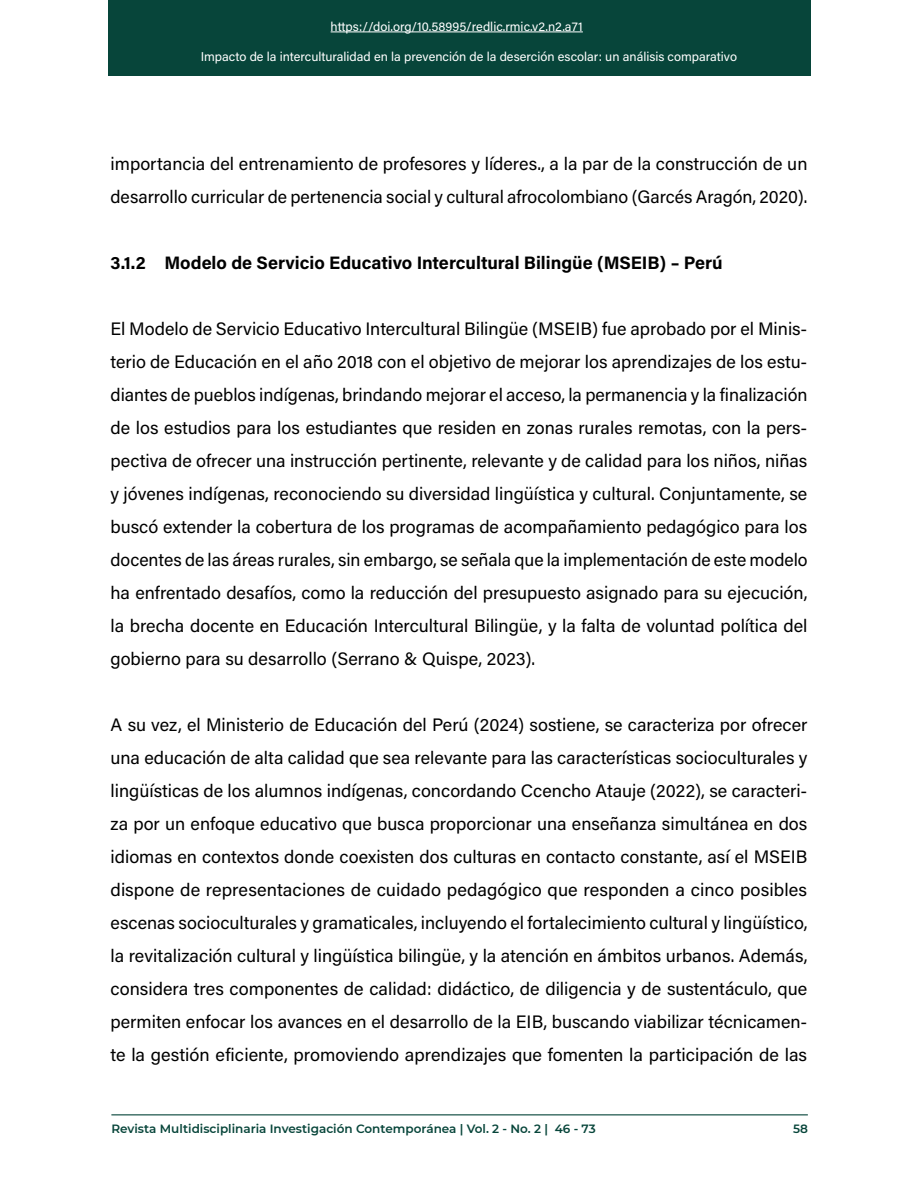
<style>
.page{position:relative;width:918px;height:1188px;background:#fff}
.page>*{position:absolute;margin:0;border:0;box-sizing:border-box;transform-origin:0 0}
.SIN_GREP{font:18px/33px "Acumin Pro";color:#000;text-align:justify}
.subtitulo_2{font:700 18px "Acumin Pro";color:#000}
.t1{font:12.75px "Acumin Pro";color:#fff}
.t2{font:600 12px "Montserrat";color:#07453a}
</style>
<div class="page">
<div style="left:108px;top:0;width:702px;height:75px;background:#07453a"></div>
<hr style="left:331px;top:32px;width:252px;height:1px;background:#fff">
<hr style="left:111px;top:1114px;width:697px;height:1px;background:#07453a">
<p class="t1" style="left:331px;top:17px;width:254px">https://doi.org/10.58995/redlic.rmic.v2.n2.a71</p>
<p class="t1" style="left:201px;top:48px;width:538px">Impacto de la interculturalidad en la prevención de la deserción escolar: un análisis comparativo</p>
<p class="SIN_GREP" style="left:111px;top:147px;width:698px">importancia del entrenamiento de profesores y líderes., a la par de la construcción de un desarrollo curricular de pertenencia social y cultural afrocolombiano (Garcés Aragón, 2020).</p>
<p class="subtitulo_2" style="left:111px;top:250px;width:614px">3.1.2 Modelo de Servicio Educativo Intercultural Bilingüe (MSEIB) – Perú</p>
<p class="SIN_GREP" style="left:111px;top:312px;width:699px">El Modelo de Servicio Educativo Intercultural Bilingüe (MSEIB) fue aprobado por el Minis&shy;terio de Educación en el año 2018 con el objetivo de mejorar los aprendizajes de los estu&shy;diantes de pueblos indígenas, brindando mejorar el acceso, la permanencia y la finalización de los estudios para los estudiantes que residen en zonas rurales remotas, con la pers&shy;pectiva de ofrecer una instrucción pertinente, relevante y de calidad para los niños, niñas y jóvenes indígenas, reconociendo su diversidad lingüística y cultural. Conjuntamente, se buscó extender la cobertura de los programas de acompañamiento pedagógico para los docentes de las áreas rurales, sin embargo, se señala que la implementación de este modelo ha enfrentado desafíos, como la reducción del presupuesto asignado para su ejecución, la brecha docente en Educación Intercultural Bilingüe, y la falta de voluntad política del gobierno para su desarrollo (Serrano &amp; Quispe, 2023).</p>
<p class="SIN_GREP" style="left:111px;top:708px;width:699px">A su vez, el Ministerio de Educación del Perú (2024) sostiene, se caracteriza por ofrecer una educación de alta calidad que sea relevante para las características socioculturales y lingüísticas de los alumnos indígenas, concordando Ccencho Atauje (2022), se caracteri&shy;za por un enfoque educativo que busca proporcionar una enseñanza simultánea en dos idiomas en contextos donde coexisten dos culturas en contacto constante, así el MSEIB dispone de representaciones de cuidado pedagógico que responden a cinco posibles escenas socioculturales y gramaticales, incluyendo el fortalecimiento cultural y lingüístico, la revitalización cultural y lingüística bilingüe, y la atención en ámbitos urbanos. Además, considera tres componentes de calidad: didáctico, de diligencia y de sustentáculo, que permiten enfocar los avances en el desarrollo de la EIB, buscando viabilizar técnicamen&shy;te la gestión eficiente, promoviendo aprendizajes que fomenten la participación de las</p>
<p class="t2" style="left:111px;top:1120px;width:486px">Revista Multidisciplinaria Investigación Contemporánea | Vol. 2 - No. 2 | 46 - 73</p>
<p class="t2" style="left:793px;top:1120px;width:16px">58</p>
</div>
